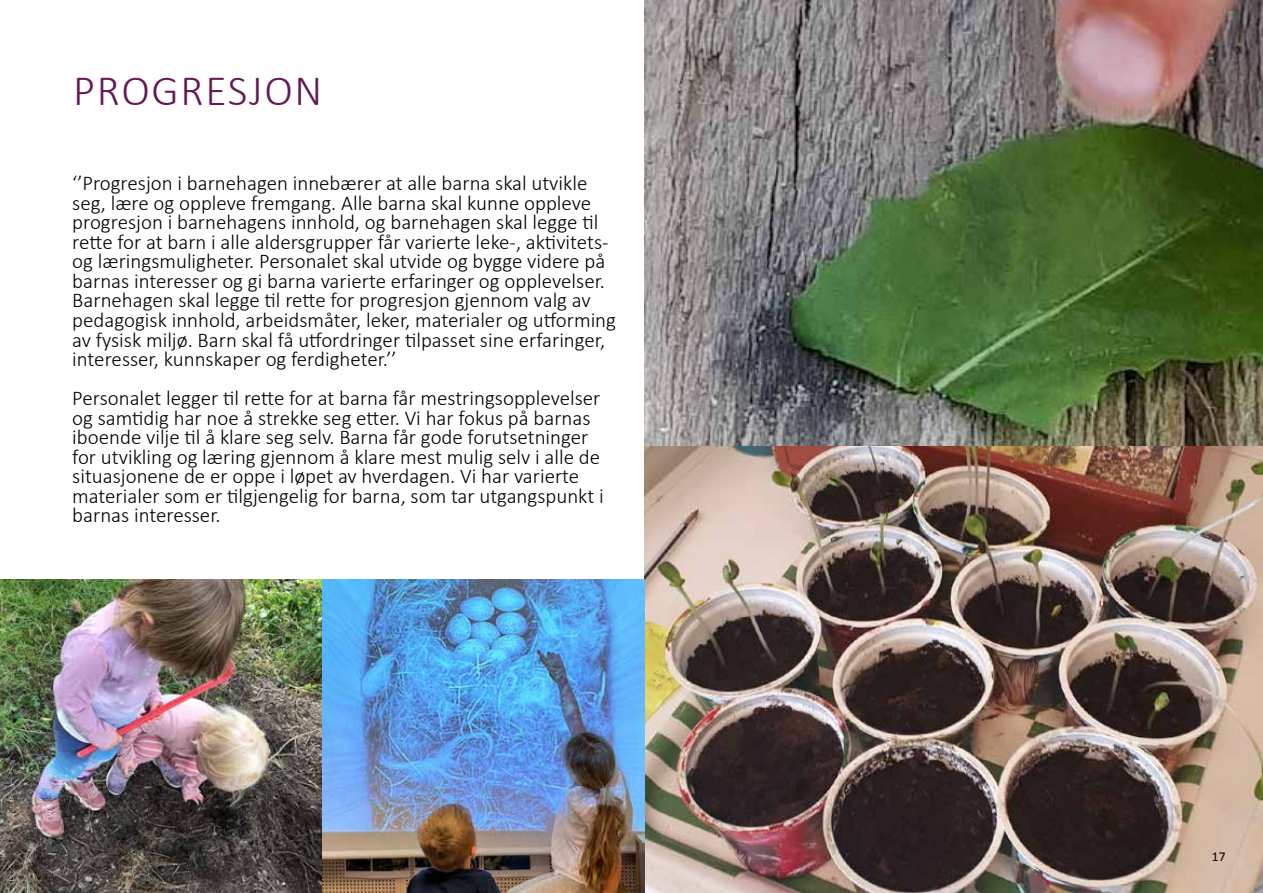
<style>
.page{position:relative;width:1263px;height:893px;background:#fff}
.page>*{position:absolute;margin:0;border:0;box-sizing:border-box;transform-origin:0 0}
.t1{font:300 43.5px "Calibri";letter-spacing:.04em;color:#651853}
.t2{font:300 21px/19.5px "Calibri";color:#000}
.t3{font:13.5px "Calibri";color:#000}
</style>
<div class="page">
<img style="left:644px;top:0;width:619px;height:893px">
<img style="left:0;top:580px;width:644px;height:313px">
<h1 class="t1" style="left:73px;top:63px;width:251px">PROGRESJON</h1>
<p class="t2" style="left:72px;top:173px;width:545px">‘’Progresjon i barnehagen innebærer at alle barna skal utvikle seg, lære og oppleve fremgang. Alle barna skal kunne oppleve progresjon i barnehagens innhold, og barnehagen skal legge til rette for at barn i alle aldersgrupper får varierte leke-, aktivitets&shy;og læringsmuligheter. Personalet skal utvide og bygge videre på barnas interesser og gi barna varierte erfaringer og opplevelser.<br>Barnehagen skal legge til rette for progresjon gjennom valg av pedagogisk innhold, arbeidsmåter, leker, materialer og utforming av fysisk miljø. Barn skal få utfordringer tilpasset sine erfaringer, interesser, kunnskaper og ferdigheter.’’</p>
<p class="t2" style="left:72px;top:388px;width:533px">Personalet legger til rette for at barna får mestringsopplevelser og samtidig har noe å strekke seg etter. Vi har fokus på barnas iboende vilje til å klare seg selv. Barna får gode forutsetninger for utvikling og læring gjennom å klare mest mulig selv i alle de situasjonene de er oppe i løpet av hverdagen. Vi har varierte materialer som er tilgjengelig for barna, som tar utgangspunkt i barnas interesser.</p>
<p class="t3" style="left:1212px;top:848px;width:15px">17</p>
</div>
